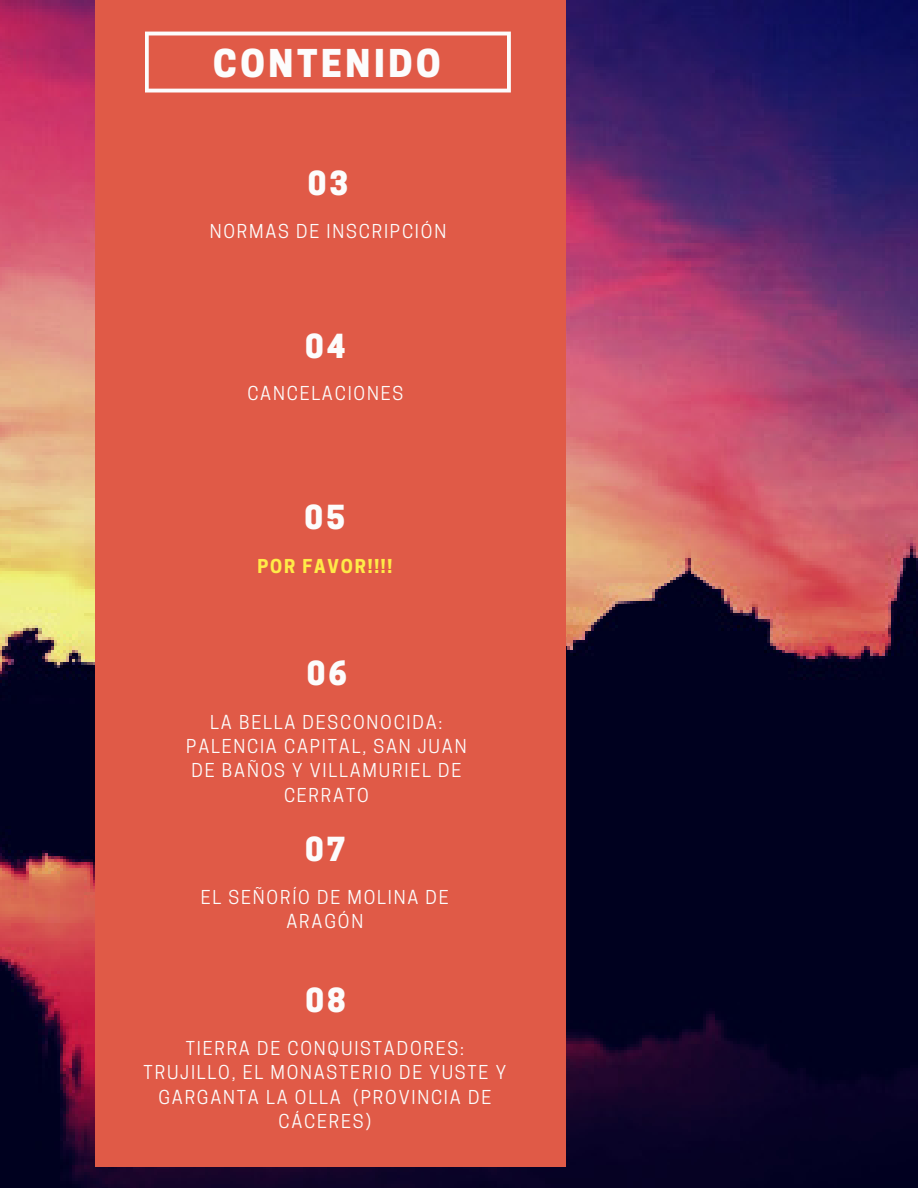
<style>
.page{position:relative;width:918px;height:1188px;background:#fff}
.page>*{position:absolute;margin:0;border:0;box-sizing:border-box;transform-origin:0 0}
.t1{font:800 36px "Cooper Hewitt";letter-spacing:.1em;color:#fcfcfc}
.t2{font:800 31.2px "Cooper Hewitt";letter-spacing:.1em;color:#fcfcfc}
.t3{font:18px/24.3px "Cooper Hewitt";letter-spacing:.1em;color:#fcfcfc;text-align:center}
.t4{font:700 18px "Cooper Hewitt";letter-spacing:.1em;color:#ffeb48}
</style>
<div class="page">
<img style="left:0;top:0;width:918px;height:1188px">
<div style="left:95px;top:0;width:470px;height:1167px;background:#e05a47"></div>
<svg style="left:145px;top:32px;width:366px;height:61px"></svg>
<h1 class="t1" style="left:213px;top:50px;width:229px">CONTENIDO</h1>
<h2 class="t2" style="left:308px;top:172px;width:42px">03</h2>
<p class="t3" style="left:210px;top:221px;width:238px">NORMAS DE INSCRIPCIÓN</p>
<h2 class="t2" style="left:305px;top:334px;width:42px">04</h2>
<p class="t3" style="left:247px;top:383px;width:157px">CANCELACIONES</p>
<h2 class="t2" style="left:305px;top:505px;width:42px">05</h2>
<p class="t4" style="left:257px;top:560px;width:136px">POR FAVOR!!!!</p>
<h2 class="t2" style="left:307px;top:662px;width:42px">06</h2>
<p class="t3" style="left:186px;top:712px;width:282px">LA BELLA DESCONOCIDA:<br>PALENCIA CAPITAL, SAN JUAN<br>DE BAÑOS Y VILLAMURIEL DE<br>CERRATO</p>
<h2 class="t2" style="left:305px;top:837px;width:42px">07</h2>
<p class="t3" style="left:201px;top:887px;width:249px">EL SEÑORÍO DE MOLINA DE<br>ARAGÓN</p>
<h2 class="t2" style="left:305px;top:988px;width:42px">08</h2>
<p class="t3" style="left:144px;top:1038px;width:364px">TIERRA DE CONQUISTADORES:<br>TRUJILLO, EL MONASTERIO DE YUSTE Y<br>GARGANTA LA OLLA (PROVINCIA DE<br>CÁCERES)</p>
</div>
